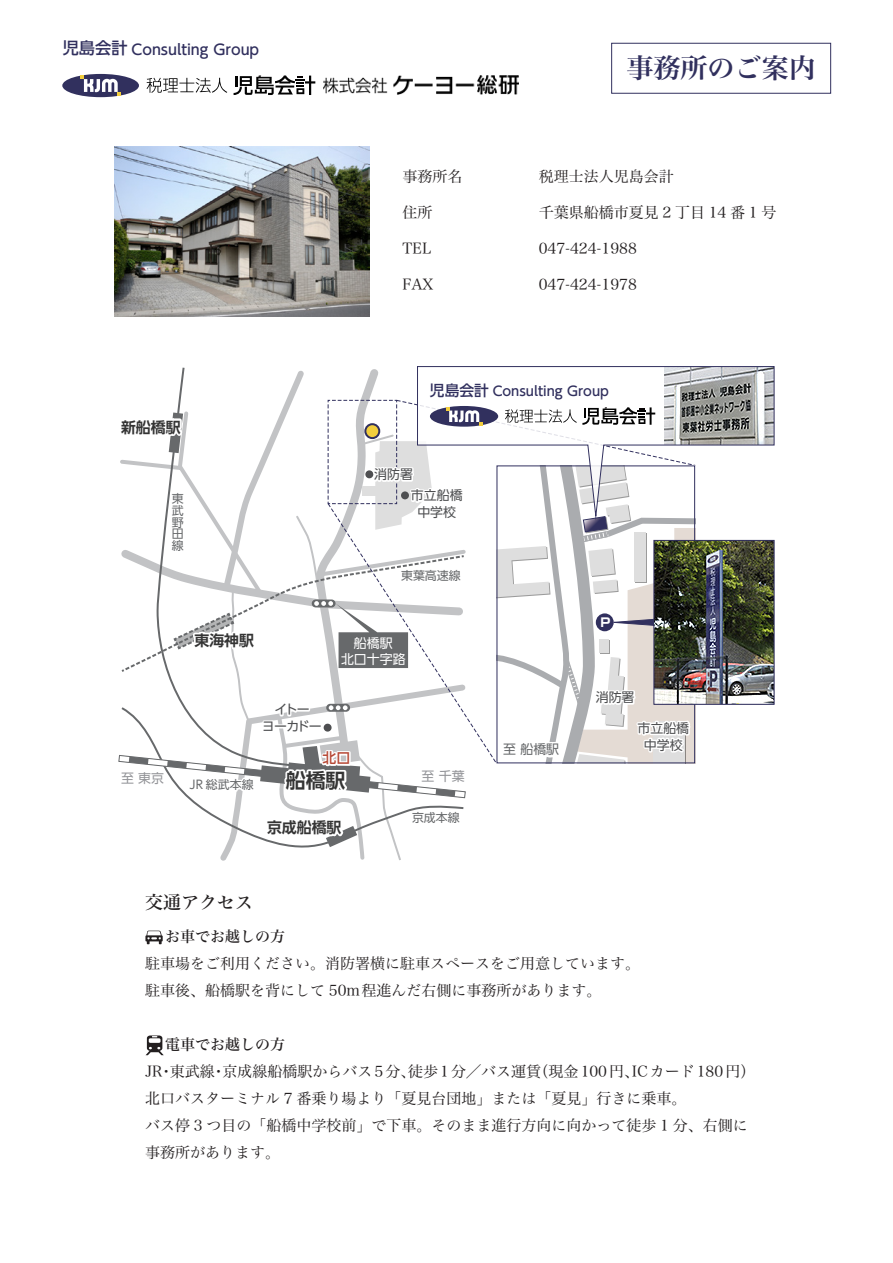
<style>
.page{position:relative;width:893px;height:1263px;background:#fff}
.page>*{position:absolute;margin:0;border:0;box-sizing:border-box;transform-origin:0 0}
.t1{font:27px "Hira Min Std N W6";color:#31305e}
.t2{font:700 19.8px "UD Shin Go Pro De";color:#343434}
.t3{font:18px "Hira Min Std N W5";color:#231f20}
.t4{font:15px/27px "Hira Min Std N W3";color:#231f20}
.t5{font:15px "Hira Min Std N W5";color:#231f20}
.t6{font:700 14.85px "UD Shin Go Pro De";color:#343434}
.t7{font:500 14.4px "UD Shin Go Pro";color:#31305e}
.t8{font:500 13.95px "UD Shin Go Pro";color:#b64835}
.t9{font:500 13.05px "UD Shin Go Pro";color:#31305e}
.t10{font:12.9px/21px "UD Shin Go Pro";color:#4e4f51}
.t11{font:12.9px/17px "UD Shin Go Pro";letter-spacing:-.07em;color:#4e4f51;text-align:center}
.t12{font:12.9px/15.9px "UD Shin Go Pro";color:#fff;text-align:center}
.t13{font:12.9px "UD Shin Go Pro";color:#939498}
.t14{font:12.9px "UD Shin Go Pro";color:#67696b}
.t15{font:700 12.15px "Shin Go Upr";color:#fff}
.t16{font:11.85px/11.9px "UD Shin Go Pro";color:#67696b;text-align:justify}
.s1{font-size:16.2px}
.s2{font-size:14.7px}
</style>
<div class="page">
<div style="left:62px;top:74px;width:77px;height:23px;background:#31305e;border-radius:50%"></div>
<svg style="left:81px;top:76px;width:40px;height:19px"></svg>
<svg style="left:147px;top:78px;width:80px;height:15px"></svg>
<svg style="left:234px;top:75px;width:81px;height:20px"></svg>
<div style="left:611px;top:43px;width:220px;height:51px;border:1px solid #31305e"></div>
<img style="left:323px;top:75px;width:196px;height:19px">
<svg style="left:145px;top:930px;width:18px;height:14px"></svg>
<svg style="left:146px;top:1035px;width:18px;height:20px"></svg>
<svg style="left:118px;top:366px;width:657px;height:495px"></svg>
<img style="left:115px;top:146px;width:255px;height:170px">
<p class="t7" style="left:63px;top:37px;width:198px"><span class="s1">児島会計</span> Consulting Group</p>
<h1 class="t1" style="left:627px;top:49px;width:190px">事務所のご案内</h1>
<p class="t4" style="left:403px;top:162px;width:61px">事務所名</p>
<p class="t4" style="left:539px;top:162px;width:136px">税理士法人児島会計</p>
<p class="t4" style="left:403px;top:198px;width:31px">住所</p>
<p class="t4" style="left:539px;top:198px;width:239px">千葉県船橋市夏見 2 丁目 14 番 1 号</p>
<p class="t4" style="left:403px;top:234px;width:30px">TEL</p>
<p class="t4" style="left:539px;top:234px;width:100px">047-424-1988</p>
<p class="t4" style="left:403px;top:270px;width:32px">FAX</p>
<p class="t4" style="left:539px;top:270px;width:100px">047-424-1978</p>
<p class="t6" style="left:121px;top:415px;width:61px">新船橋駅</p>
<p class="t16" style="left:172px;top:492px;width:13px">東武野田線</p>
<p class="t6" style="left:195px;top:628px;width:61px">東海神駅</p>
<p class="t11" style="left:262px;top:701px;width:61px">イトー<br>ヨーカドー</p>
<p class="t9" style="left:430px;top:381px;width:181px"><span class="s2">児島会計</span> Consulting Group</p>
<p class="t10" style="left:411px;top:463px;width:53px;text-indent:-37px">消防署<br>市立船橋</p>
<p class="t10" style="left:417px;top:501px;width:40px">中学校</p>
<p class="t16" style="left:401px;top:569px;width:61px">東葉高速線</p>
<p class="t12" style="left:341px;top:634px;width:66px">船橋駅<br>北口十字路</p>
<p class="t15" style="left:600px;top:613px;width:11px">P</p>
<p class="t10" style="left:596px;top:686px;width:40px">消防署</p>
<p class="t10" style="left:637px;top:717px;width:53px">市立船橋</p>
<p class="t8" style="left:323px;top:747px;width:29px">北口</p>
<p class="t13" style="left:121px;top:768px;width:45px">至 東京</p>
<p class="t13" style="left:422px;top:766px;width:45px">至 千葉</p>
<h2 class="t2" style="left:286px;top:765px;width:61px">船橋駅</h2>
<p class="t6" style="left:267px;top:815px;width:76px">京成船橋駅</p>
<p class="t16" style="left:190px;top:778px;width:66px">JR 総武本線</p>
<p class="t16" style="left:412px;top:811px;width:49px">京成本線</p>
<p class="t14" style="left:503px;top:739px;width:57px">至 船橋駅</p>
<p class="t10" style="left:644px;top:734px;width:40px">中学校</p>
<p class="t3" style="left:145px;top:889px;width:109px">交通アクセス</p>
<p class="t5" style="left:145px;top:926px;width:141px">　 お車でお越しの方</p>
<p class="t4" style="left:145px;top:950px;width:496px">駐車場をご利用ください。消防署横に駐車スペースをご用意しています。駐車後、船橋駅を背にして 50m程進んだ右側に事務所があります。</p>
<p class="t5" style="left:145px;top:1034px;width:141px">　 電車でお越しの方</p>
<p class="t4" style="left:145px;top:1058px;width:612px">JR・東武線・京成線船橋駅からバス5分、徒歩1分／バス運賃（現金100円、ICカード180円）北口バスターミナル 7 番乗り場より「夏見台団地」または「夏見」行きに乗車。<br>バス停 3 つ目の「船橋中学校前」で下車。そのまま進行方向に向かって徒歩 1 分、右側に事務所があります。</p>
</div>
